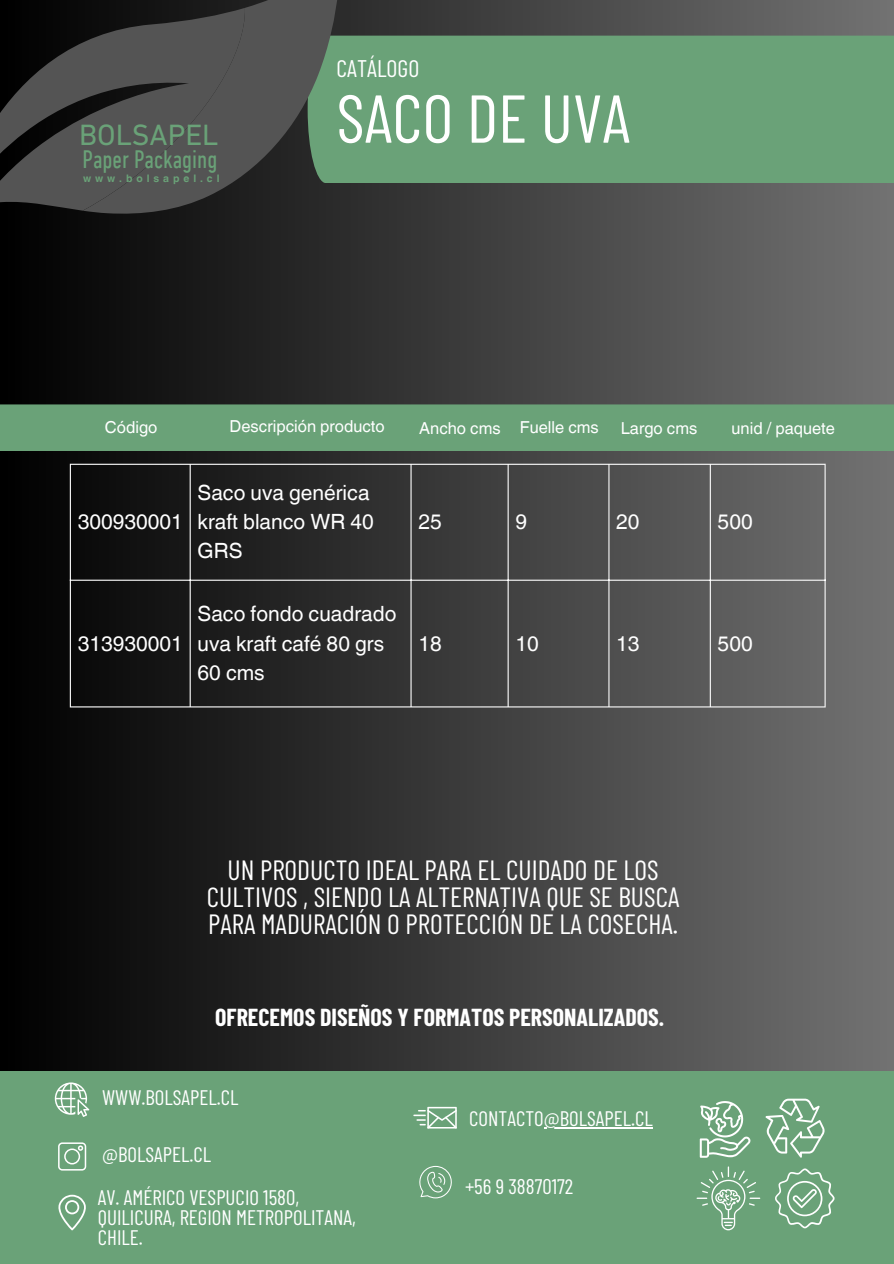
<style>
.page{position:relative;width:894px;height:1264px;background:#fff}
.page>*{position:absolute;margin:0;border:0;box-sizing:border-box;transform-origin:0 0}
.t1{font:67.5px "Barlow Condensed";color:#fff}
.t2{font:29.85px "DIN Next LT Pro";color:#6aa278}
.t3{font:27.75px/27px "Barlow Condensed";color:#fff;text-align:center}
.t4{font:condensed 25.8px "DIN Next LT Pro";color:#6aa278}
.t5{font:700 24px "Barlow Condensed";color:#fff}
.t6{font:24px "Barlow Condensed";color:#fff}
.t7{font:21px/20.2px "Barlow Condensed";color:#fff}
.t8{font:21px/29.2px "Helvetica World";color:#fff}
.t9{font:16.5px "Helvetica World";color:#fff}
.t10{font:700 10.35px "Helvetica World";letter-spacing:.38em;color:#6aa278}
</style>
<div class="page">
<div style="left:0;top:0;width:893px;height:1263px;background:linear-gradient(to right,#000,#727272)"></div>
<div style="left:0;top:404px;width:893px;height:47px;background:#6aa278"></div>
<div style="left:340px;top:36px;width:553px;height:147px;background:#6aa278"></div>
<svg style="left:83px;top:0;width:257px;height:215px;background:#454f48"></svg>
<svg style="left:0;top:8px;width:246px;height:205px;background:#404040"></svg>
<hr style="left:70px;top:465px;width:1px;height:241px;background:#fff">
<hr style="left:189px;top:465px;width:2px;height:241px;background:#fff">
<hr style="left:410px;top:465px;width:1px;height:241px;background:#fff">
<hr style="left:507px;top:465px;width:1px;height:241px;background:#fff">
<hr style="left:608px;top:465px;width:1px;height:241px;background:#fff">
<hr style="left:709px;top:465px;width:1px;height:241px;background:#fff">
<hr style="left:824px;top:465px;width:1px;height:241px;background:#fff">
<hr style="left:70px;top:464px;width:755px;height:1px;background:#fff">
<hr style="left:70px;top:579px;width:755px;height:2px;background:#fff">
<hr style="left:70px;top:706px;width:755px;height:1px;background:#fff">
<div style="left:0;top:1070px;width:893px;height:193px;background:#6aa278"></div>
<svg style="left:55px;top:1082px;width:34px;height:34px"></svg>
<svg style="left:413px;top:1106px;width:43px;height:22px"></svg>
<svg style="left:699px;top:1100px;width:51px;height:57px"></svg>
<svg style="left:765px;top:1098px;width:59px;height:59px;background:#89b594"></svg>
<svg style="left:774px;top:1168px;width:60px;height:60px;background:#83b18f"></svg>
<svg style="left:696px;top:1166px;width:64px;height:64px;background:#7dae8a"></svg>
<svg style="left:58px;top:1142px;width:28px;height:28px"></svg>
<svg style="left:58px;top:1194px;width:27px;height:36px"></svg>
<svg style="left:417px;top:1165px;width:37px;height:33px"></svg>
<hr style="left:543px;top:1127px;width:109px;height:1px;background:#fff">
<p class="t2" style="left:79px;top:122px;width:141px">BOLSAPEL</p>
<p class="t4" style="left:82px;top:148px;width:136px">Paper Packaging</p>
<p class="t10" style="left:83px;top:170px;width:138px">www.bolsapel.cl</p>
<p class="t6" style="left:336px;top:53px;width:84px">CATÁLOGO</p>
<p class="t1" style="left:336px;top:75px;width:295px">SACO DE UVA</p>
<p class="t9" style="left:105px;top:418px;width:54px">Código</p>
<p class="t9" style="left:229px;top:416px;width:157px">Descripción producto</p>
<p class="t9" style="left:419px;top:418px;width:83px">Ancho cms</p>
<p class="t9" style="left:520px;top:418px;width:80px">Fuelle cms</p>
<p class="t9" style="left:731px;top:418px;width:105px">unid / paquete</p>
<p class="t9" style="left:620px;top:418px;width:78px">Largo cms</p>
<p class="t8" style="left:78px;top:507px;width:107px">300930001</p>
<p class="t8" style="left:78px;top:628px;width:107px">313930001</p>
<h2 class="t8" style="left:197px;top:478px;width:178px">Saco uva genérica kraft blanco WR 40<br>GRS</h2>
<p class="t8" style="left:197px;top:599px;width:200px">Saco fondo cuadrado uva kraft café 80 grs<br>60 cms</p>
<h5 class="t8" style="left:418px;top:507px;width:25px">25</h5>
<p class="t8" style="left:515px;top:507px;width:13px">9</p>
<p class="t8" style="left:616px;top:507px;width:25px">20</p>
<h1 class="t8" style="left:717px;top:507px;width:37px">500</h1>
<p class="t8" style="left:418px;top:628px;width:25px">18</p>
<p class="t8" style="left:515px;top:628px;width:25px">10</p>
<p class="t8" style="left:616px;top:628px;width:25px">13</p>
<p class="t8" style="left:717px;top:628px;width:37px">500</p>
<h2 class="t3" style="left:207px;top:855px;width:474px">UN PRODUCTO IDEAL PARA EL CUIDADO DE LOS<br>CULTIVOS , SIENDO LA ALTERNATIVA QUE SE BUSCA<br>PARA MADURACIÓN O PROTECCIÓN DE LA COSECHA.</h2>
<p class="t5" style="left:215px;top:1001px;width:450px">OFRECEMOS DISEÑOS Y FORMATOS PERSONALIZADOS.</p>
<p class="t7" style="left:102px;top:1086px;width:138px">WWW.BOLSAPEL.CL</p>
<p class="t7" style="left:102px;top:1143px;width:110px">@BOLSAPEL.CL</p>
<h6 class="t7" style="left:98px;top:1186px;width:259px">AV. AMÉRICO VESPUCIO 1580,<br>QUILICURA, REGION METROPOLITANA,<br>CHILE.</h6>
<p class="t7" style="left:469px;top:1107px;width:185px">CONTACTO@BOLSAPEL.CL</p>
<p class="t7" style="left:465px;top:1175px;width:110px">+56 9 38870172</p>
</div>
